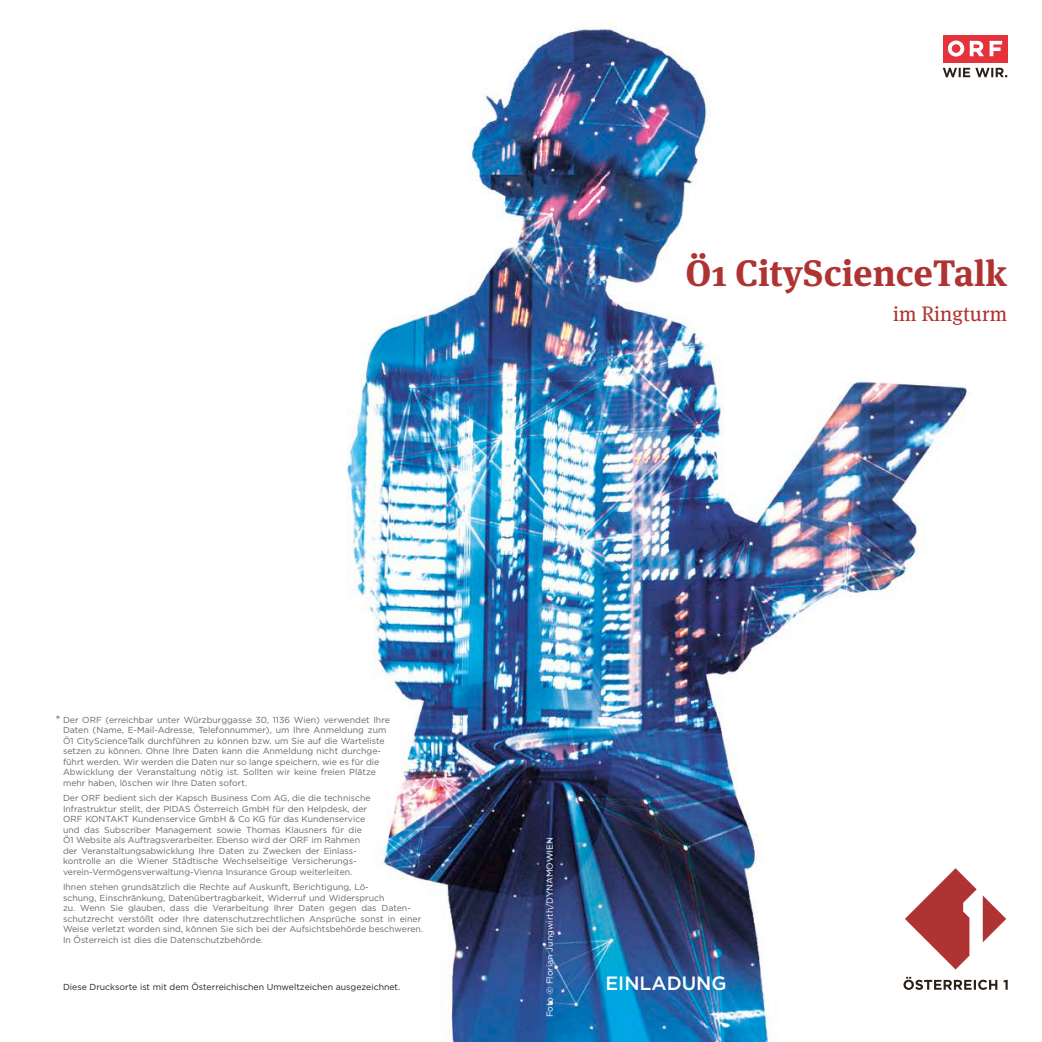
<style>
.page{position:relative;width:1042px;height:1042px;background:#fff}
.page>*{position:absolute;margin:0;border:0;box-sizing:border-box;transform-origin:0 0}
.t1{font:700 36.75px "Meta Serif Pro";color:#b03333}
.t2{font:21px "Meta Serif Pro";color:#b03333}
.t3{font:500 19.25px "Gotham";color:#fff}
.t4{font:8.75px/10.5px "Gotham";color:#696764}
.t5{font:8.75px "Gotham";color:#292019}
.t6{font:8.75px "Gotham";color:#fff}
.s1{font-size:12.25px}
</style>
<div class="page">
<img style="left:346px;top:26px;width:645px;height:1016px">
<svg style="left:943px;top:68px;width:64px;height:9px"></svg>
<div style="left:943px;top:35px;width:64px;height:27px;background:#e5323c"></div>
<svg style="left:948px;top:41px;width:54px;height:16px"></svg>
<svg style="left:905px;top:868px;width:101px;height:101px"></svg>
<svg style="left:903px;top:977px;width:104px;height:13px"></svg>
<h1 class="t1" style="left:685px;top:244px;width:323px">Ö1 CityScienceTalk</h1>
<p class="t4" style="left:63px;top:714px;width:328px;text-indent:-7px"><span class="s1">*</span> Der ORF (erreichbar unter Würzburggasse 30, 1136 Wien) verwendet Ihre Daten (Name, E-Mail-Adresse, Telefonnummer), um Ihre Anmeldung zum Ö1 CityScienceTalk durchführen zu können bzw. um Sie auf die Warteliste setzen zu können. Ohne Ihre Daten kann die Anmeldung nicht durchge&shy;führt werden. Wir werden die Daten nur so lange speichern, wie es für die Abwicklung der Veranstaltung nötig ist. Sollten wir keine freien Plätze mehr haben, löschen wir Ihre Daten sofort.</p>
<p class="t4" style="left:63px;top:793px;width:309px">Der ORF bedient sich der Kapsch Business Com AG, die die technische Infrastruktur stellt, der PIDAS Österreich GmbH für den Helpdesk, der ORF KONTAKT Kundenservice GmbH &amp; Co KG für das Kundenservice und das Subscriber Management sowie Thomas Klausners für die Ö1 Website als Auftragsverarbeiter. Ebenso wird der ORF im Rahmen der Veranstaltungsabwicklung Ihre Daten zu Zwecken der Einlass&shy;kontrolle an die Wiener Städtische Wechselseitige Versicherungs&shy;verein-Vermögensverwaltung-Vienna Insurance Group weiterleiten.</p>
<p class="t4" style="left:63px;top:881px;width:362px">Ihnen stehen grundsätzlich die Rechte auf Auskunft, Berichtigung, Lö-<br>schung, Einschränkung, Datenübertragbarkeit, Widerruf und Widerspruch<br>zu. Wenn Sie glauben, dass die Verarbeitung Ihrer Daten gegen das Daten&shy;schutzrecht verstößt oder Ihre datenschutzrechtlichen Ansprüche sonst in einer Weise verletzt worden sind, können Sie sich bei der Aufsichtsbehörde beschweren.<br>In Österreich ist dies die Datenschutzbehörde.</p>
<p class="t6" style="left:544px;top:1017px;width:181px;rotate:-90deg">Foto © Florian Jungwirth/DYNAMOWIEN</p>
<p class="t5" style="left:63px;top:981px;width:339px">Diese Drucksorte ist mit dem Österreichischen Umweltzeichen ausgezeichnet.</p>
<h3 class="t3" style="left:605px;top:970px;width:123px">EINLADUNG</h3>
<h2 class="t2" style="left:893px;top:299px;width:116px">im Ringturm</h2>
</div>
